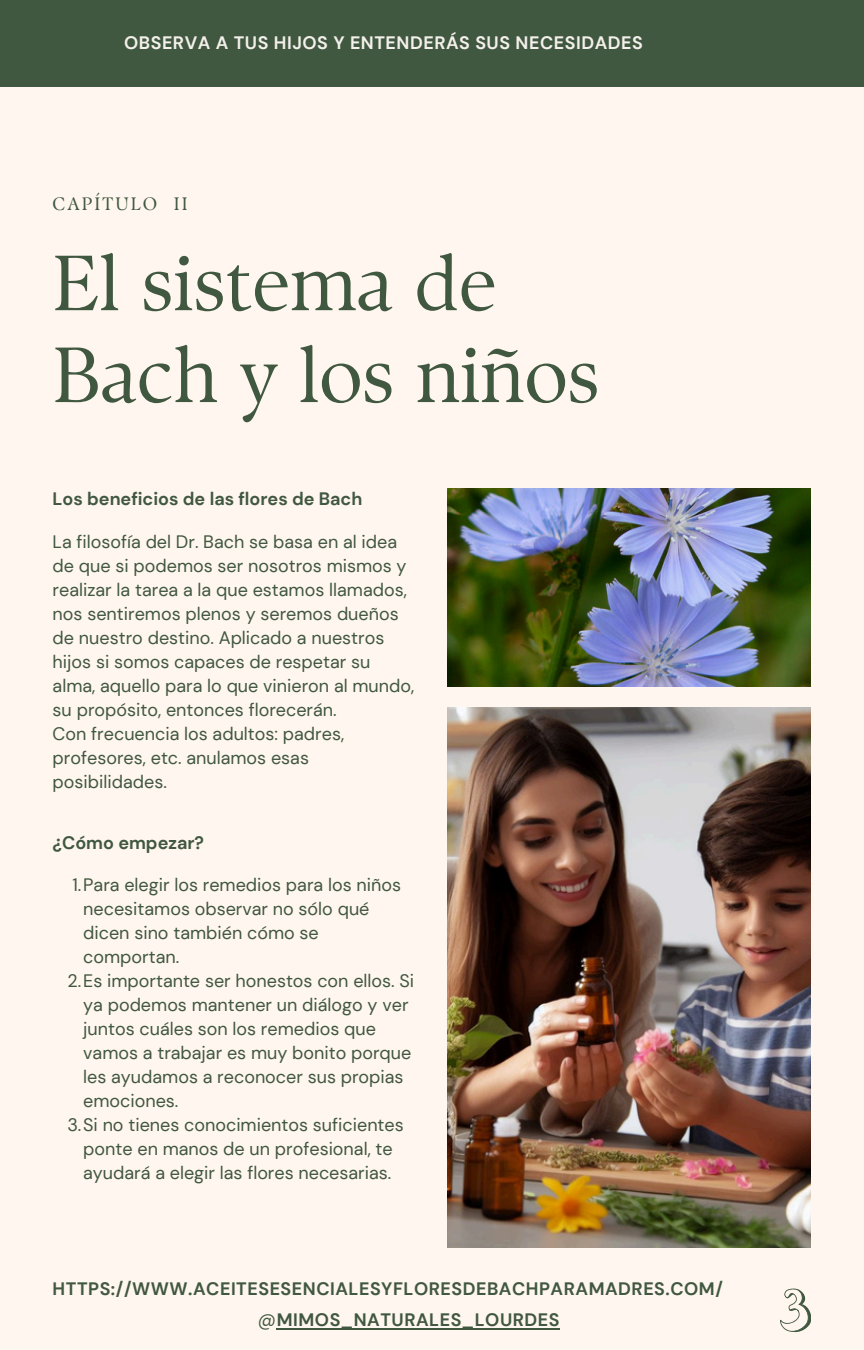
<style>
.page{position:relative;width:864px;height:1350px;background:#fff6ef}
.page>*{position:absolute;margin:0;border:0;box-sizing:border-box;transform-origin:0 0}
.t1{font:78.08px/91.8px "TY Serif D";color:#405740}
.t2{font:18px/24.1px "DM Sans";color:#405740}
.t3{font:700 18px "DM Sans";letter-spacing:.03em;color:#405740}
.t4{font:700 18px "DM Sans";color:#405740}
.t5{font:700 18px "DM Sans";letter-spacing:.03em;color:#f4f0eb}
.t6{font:18px "TY Serif D";letter-spacing:.12em;color:#405740}
.s1{font-weight:400}
</style>
<div class="page">
<div style="left:0;top:0;width:864px;height:86px;background:#405740"></div>
<img style="left:447px;top:489px;width:363px;height:197px">
<img style="left:447px;top:708px;width:363px;height:540px">
<hr style="left:277px;top:1328px;width:283px;height:1px;background:#405740">
<svg style="left:780px;top:1289px;width:31px;height:43px"></svg>
<p class="t5" style="left:124px;top:31px;width:520px">OBSERVA A TUS HIJOS Y ENTENDERÁS SUS NECESIDADES</p>
<h1 class="t6" style="left:53px;top:193px;width:137px">CAPÍTULO II</h1>
<h3 class="t1" style="left:53px;top:237px;width:549px">El sistema de<br>Bach y los niños</h3>
<h4 class="t4" style="left:53px;top:488px;width:311px">Los beneficios de las flores de Bach</h4>
<p class="t2" style="left:53px;top:530px;width:363px">La filosofía del Dr. Bach se basa en al idea de que si podemos ser nosotros mismos y realizar la tarea a la que estamos llamados, nos sentiremos plenos y seremos dueños de nuestro destino. Aplicado a nuestros hijos si somos capaces de respetar su alma, aquello para lo que vinieron al mundo, su propósito, entonces florecerán.</p>
<h4 class="t2" style="left:53px;top:722px;width:293px">Con frecuencia los adultos: padres, profesores, etc. anulamos esas posibilidades.</h4>
<p class="t4" style="left:53px;top:831px;width:153px">¿Cómo empezar?</p>
<p class="t2" style="left:83px;top:873px;width:319px;text-indent:-11px">1.Para elegir los remedios para los niños necesitamos observar no sólo qué dicen sino también cómo se comportan.</p>
<p class="t2" style="left:83px;top:969px;width:333px;text-indent:-16px">2.Es importante ser honestos con ellos. Si ya podemos mantener un diálogo y ver juntos cuáles son los remedios que vamos a trabajar es muy bonito porque les ayudamos a reconocer sus propias emociones.</p>
<p class="t2" style="left:67px;top:1113px;width:338px;text-align:center">3.Si no tienes conocimientos suficientes ponte en manos de un profesional, te ayudará a elegir las flores necesarias.</p>
<h2 class="t3" style="left:53px;top:1277px;width:672px">HTTPS://WWW.ACEITESESENCIALESYFLORESDEBACHPARAMADRES.COM/</h2>
<h2 class="t3" style="left:258px;top:1309px;width:303px"><span class="s1">@</span>MIMOS_NATURALES_LOURDES</h2>
</div>
